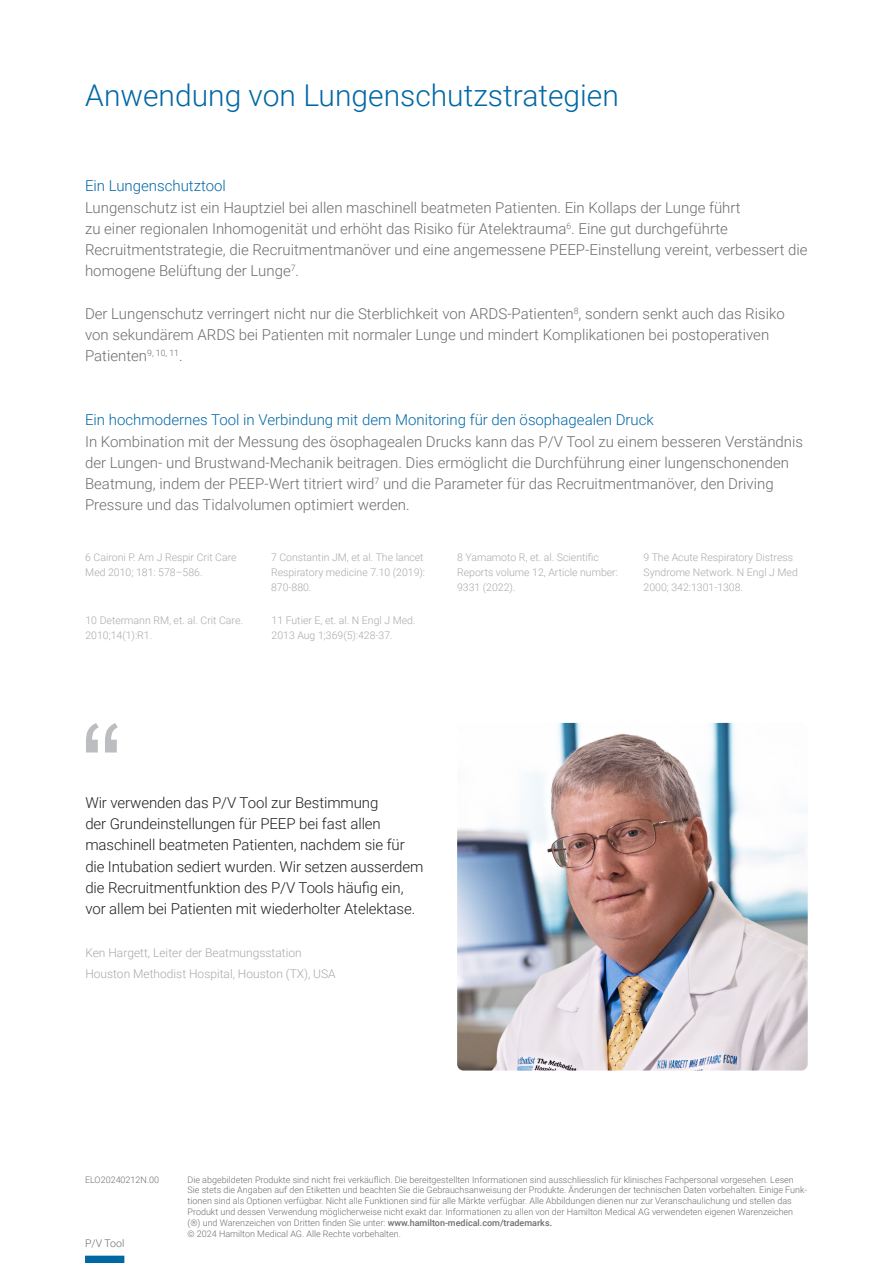
<style>
.page{position:relative;width:893px;height:1263px;background:#fff}
.page>*{position:absolute;margin:0;border:0;box-sizing:border-box;transform-origin:0 0}
.Page_Title{font:300 30px "Roboto";color:#0067a5}
.Running_Text{font:300 15px/21.3px "Roboto";color:#6c6d70}
.t1{font:300 15px/21.3px "Roboto";letter-spacing:-.005em;color:#231f20}
.Running_Text-2{font:300 15px "Roboto";color:#0067a5}
.t2{font:300 12px "Roboto";color:#a8a9ad}
.Footnotes{font:300 10.5px/15px "Roboto";color:#a8a9ad}
.t3{font:300 10.5px "Roboto";color:#6c6d70}
.t4{font:300 9px/10.8px "Roboto";color:#6c6d70}
.s1{font-weight:500}
</style>
<div class="page">
<div style="left:85px;top:1256px;width:39px;height:7px;background:#0067a5"></div>
<img style="left:457px;top:723px;width:351px;height:347px">
<svg style="left:86px;top:723px;width:32px;height:29px"></svg>
<p class="Page_Title" style="left:85px;top:75px;width:535px">Anwendung von Lungenschutzstrategien</p>
<p class="Running_Text-2" style="left:85px;top:175px;width:142px">Ein Lungenschutztool</p>
<p class="Running_Text" style="left:85px;top:196px;width:724px">Lungenschutz ist ein Hauptziel bei allen maschinell beatmeten Patienten. Ein Kollaps der Lunge führt<br>zu einer regionalen Inhomogenität und erhöht das Risiko für Atelektrauma<sup>6</sup>. Eine gut durchgeführte Recruitmentstrategie, die Recruitmentmanöver und eine angemessene PEEP-Einstellung vereint, verbessert die homogene Belüftung der Lunge<sup>7</sup>.</p>
<p class="Running_Text" style="left:85px;top:302px;width:701px">Der Lungenschutz verringert nicht nur die Sterblichkeit von ARDS-Patienten<sup>8</sup>, sondern senkt auch das Risiko von sekundärem ARDS bei Patienten mit normaler Lunge und mindert Komplikationen bei postoperativen<br>Patienten<sup>9,</sup> <sup>10,</sup> <sup>11</sup>.</p>
<p class="Running_Text-2" style="left:85px;top:409px;width:570px">Ein hochmodernes Tool in Verbindung mit dem Monitoring für den ösophagealen Druck</p>
<p class="Running_Text" style="left:85px;top:430px;width:720px">In Kombination mit der Messung des ösophagealen Drucks kann das P/V Tool zu einem besseren Verständnis der Lungen- und Brustwand-Mechanik beitragen. Dies ermöglicht die Durchführung einer lungenschonenden Beatmung, indem der PEEP-Wert titriert wird<sup>7</sup> und die Parameter für das Recruitmentmanöver, den Driving Pressure und das Tidalvolumen optimiert werden.</p>
<p class="Footnotes" style="left:85px;top:549px;width:153px">6 Caironi P. Am J Respir Crit Care<br>Med 2010; 181: 578–586.</p>
<p class="Footnotes" style="left:271px;top:549px;width:156px">7 Constantin JM, et al. The lancet<br>Respiratory medicine 7.10 (2019):<br>870-880.</p>
<p class="Footnotes" style="left:457px;top:549px;width:162px">8 Yamamoto R, et. al. Scientific<br>Reports volume 12, Article number:<br>9331 (2022).</p>
<p class="Footnotes" style="left:644px;top:549px;width:156px">9 The Acute Respiratory Distress<br>Syndrome Network. N Engl J Med<br>2000; 342:1301-1308.</p>
<p class="Footnotes" style="left:86px;top:613px;width:159px">10 Determann RM, et. al. Crit Care.<br>2010;14(1):R1.</p>
<p class="Footnotes" style="left:272px;top:613px;width:146px">11 Futier E, et. al. N Engl J Med.<br>2013 Aug 1;369(5):428-37.</p>
<p class="t1" style="left:85px;top:791px;width:339px">Wir verwenden das P/V Tool zur Bestimmung<br>der Grundeinstellungen für PEEP bei fast allen maschinell beatmeten Patienten, nachdem sie für die Intubation sediert wurden. Wir setzen ausserdem die Recruitmentfunktion des P/V Tools häufig ein, vor allem bei Patienten mit wiederholter Atelektase.</p>
<p class="t2" style="left:85px;top:944px;width:218px">Ken Hargett, Leiter der Beatmungsstation</p>
<p class="t2" style="left:85px;top:965px;width:252px">Houston Methodist Hospital, Houston (TX), USA</p>
<p class="t4" style="left:85px;top:1173px;width:76px">ELO20240212N.00</p>
<p class="t4" style="left:188px;top:1173px;width:621px">Die abgebildeten Produkte sind nicht frei verkäuflich. Die bereitgestellten Informationen sind ausschliesslich für klinisches Fachpersonal vorgesehen. Lesen Sie stets die Angaben auf den Etiketten und beachten Sie die Gebrauchsanweisung der Produkte. Änderungen der technischen Daten vorbehalten. Einige Funk&shy;tionen sind als Optionen verfügbar. Nicht alle Funktionen sind für alle Märkte verfügbar. Alle Abbildungen dienen nur zur Veranschaulichung und stellen das Produkt und dessen Verwendung möglicherweise nicht exakt dar. Informationen zu allen von der Hamilton Medical AG verwendeten eigenen Warenzeichen (®) und Warenzeichen von Dritten finden Sie unter: <span class="s1">www.hamilton-medical.com/trademarks.<br></span>© 2024 Hamilton Medical AG. Alle Rechte vorbehalten.</p>
<p class="t3" style="left:85px;top:1236px;width:41px">P/V Tool</p>
</div>
